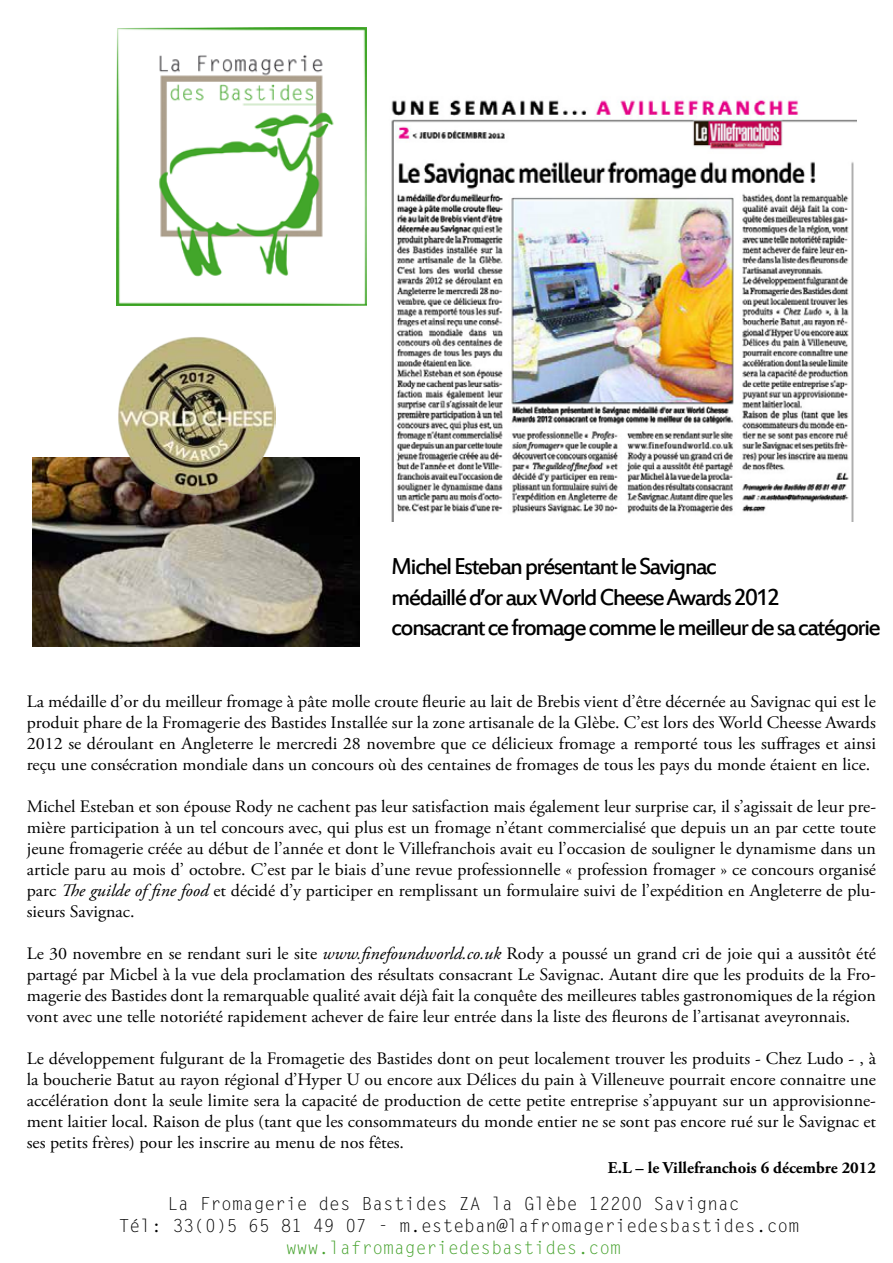
<style>
.page{position:relative;width:893px;height:1263px;background:#fff}
.page>*{position:absolute;margin:0;border:0;box-sizing:border-box;transform-origin:0 0}
.t1{font:25.5px/30.6px "Estrangelo Edessa";letter-spacing:-.07em;color:#000}
.t2{font:18px/21.6px "Letter Gothic Std";color:#000;text-align:center}
.t3{font:18px "Letter Gothic Std";color:#44a12b}
.t4{font:17.4px/21px "Adobe Garamond Pro";color:#000;text-align:justify}
.t5{font:700 16.5px "Adobe Garamond Pro";color:#000}
.s1{font-style:italic}
</style>
<div class="page">
<img style="left:391px;top:100px;width:466px;height:422px">
<img style="left:33px;top:457px;width:327px;height:190px">
<img style="left:117px;top:27px;width:249px;height:279px">
<img style="left:117px;top:337px;width:159px;height:158px">
<h1 class="t1" style="left:391px;top:553px;width:491px">Michel Esteban présentant le Savignac<br>médaillé d’or aux World Cheese Awards 2012 consacrant ce fromage comme le meilleur de sa catégorie</h1>
<p class="t4" style="left:27px;top:691px;width:851px">La médaille d’or du meilleur fromage à pâte molle croute fleurie au lait de Brebis vient d’être décernée au Savignac qui est le produit phare de la Fromagerie des Bastides Installée sur la zone artisanale de la Glèbe. C’est lors des World Cheesse Awards 2012 se déroulant en Angleterre le mercredi 28 novembre que ce délicieux fromage a remporté tous les suffrages et ainsi reçu une consécration mondiale dans un concours où des centaines de fromages de tous les pays du monde étaient en lice.</p>
<p class="t4" style="left:27px;top:796px;width:851px">Michel Esteban et son épouse Rody ne cachent pas leur satisfaction mais également leur surprise car, il s’agissait de leur pre&shy;mière participation à un tel concours avec, qui plus est un fromage n’étant commercialisé que depuis un an par cette toute jeune fromagerie créée au début de l’année et dont le Villefranchois avait eu l’occasion de souligner le dynamisme dans un article paru au mois d’ octobre. C’est par le biais d’une revue professionnelle « profession fromager » ce concours organisé parc <span class="s1">The guilde of fine food</span> et décidé d’y participer en remplissant un formulaire suivi de l’expédition en Angleterre de plu&shy;sieurs Savignac.</p>
<p class="t4" style="left:27px;top:943px;width:851px">Le 30 novembre en se rendant suri le site <span class="s1">www.finefoundworld.co.uk</span> Rody a poussé un grand cri de joie qui a aussitôt été partagé par Micbel à la vue dela proclamation des résultats consacrant Le Savignac. Autant dire que les produits de la Fro&shy;magerie des Bastides dont la remarquable qualité avait déjà fait la conquête des meilleures tables gastronomiques de la région vont avec une telle notoriété rapidement achever de faire leur entrée dans la liste des fleurons de l’artisanat aveyronnais.</p>
<p class="t4" style="left:27px;top:1049px;width:851px">Le développement fulgurant de la Fromagetie des Bastides dont on peut localement trouver les produits - Chez Ludo - , à la boucherie Batut au rayon régional d’Hyper U ou encore aux Délices du pain à Villeneuve pourrait encore connaitre une accélération dont la seule limite sera la capacité de production de cette petite entreprise s’appuyant sur un approvisionne&shy;ment laitier local. Raison de plus (tant que les consommateurs du monde entier ne se sont pas encore rué sur le Savignac et ses petits frères) pour les inscrire au menu de nos fêtes.</p>
<p class="t5" style="left:608px;top:1158px;width:270px">E.L – le Villefranchois 6 décembre 2012</p>
<p class="t2" style="left:119px;top:1194px;width:682px">La Fromagerie des Bastides ZA la Glèbe 12200 Savignac<br>Tél: 33(0)5 65 81 49 07 - m.esteban@lafromageriedesbastides.com</p>
<p class="t3" style="left:286px;top:1237px;width:336px">www.lafromageriedesbastides.com</p>
</div>
